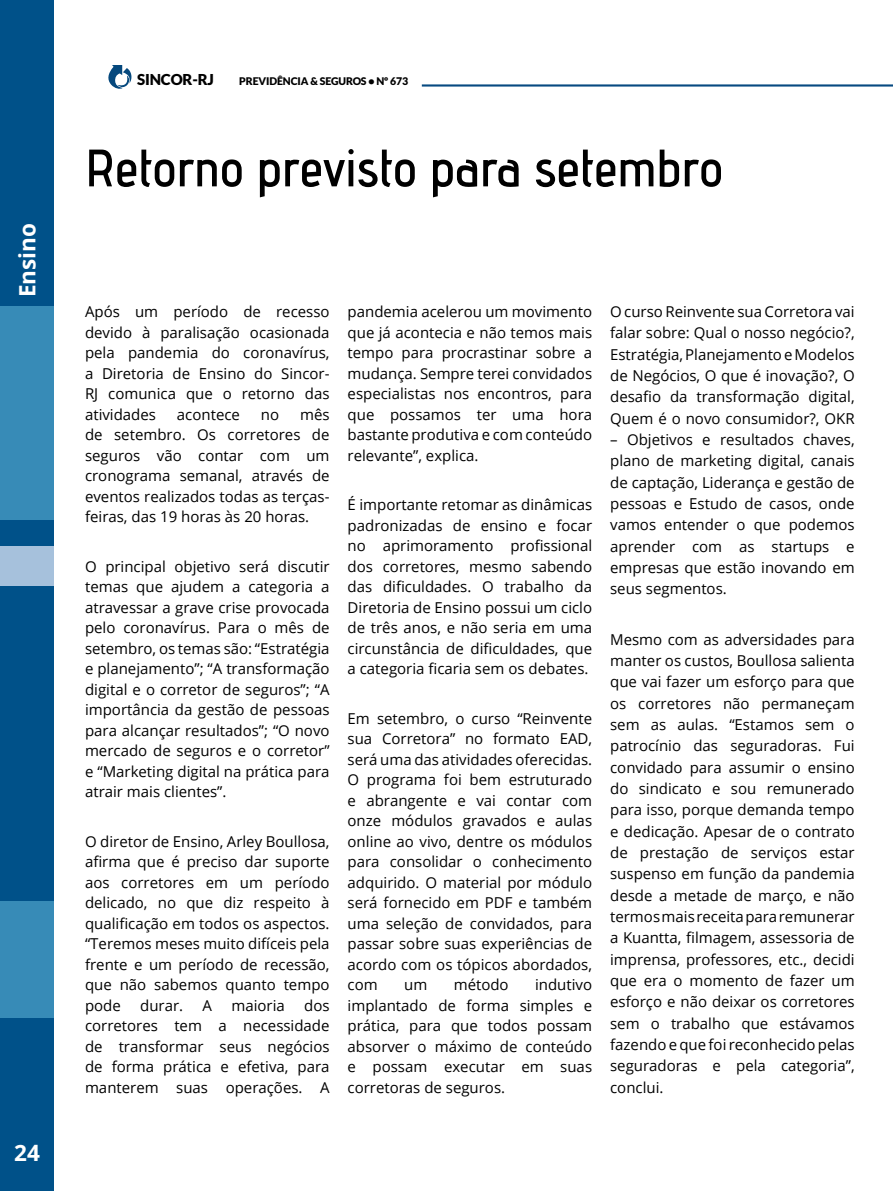
<style>
.page{position:relative;width:893px;height:1191px;background:#fff}
.page>*{position:absolute;margin:0;border:0;box-sizing:border-box;transform-origin:0 0}
.t1{font:52.5px "advent Bd 2";color:#000}
.t2{font:700 22.5px "Open Sans";color:#fff}
.t3{font:15px/20.5px "Open Sans";color:#000;text-align:justify}
.t4{font:900 15px "Lato";letter-spacing:-.01em;color:#000}
.t5{font:900 10.5px "Lato";letter-spacing:-.01em;color:#000}
</style>
<div class="page">
<div style="left:0;top:0;width:54px;height:306px;background:#005189"></div>
<div style="left:0;top:306px;width:54px;height:214px;background:#378bb7"></div>
<div style="left:0;top:520px;width:54px;height:26px;background:#005189"></div>
<div style="left:0;top:546px;width:54px;height:40px;background:#a6c1dc"></div>
<div style="left:0;top:586px;width:54px;height:315px;background:#005189"></div>
<div style="left:0;top:901px;width:54px;height:117px;background:#378bb7"></div>
<div style="left:0;top:1018px;width:54px;height:173px;background:#005189"></div>
<hr style="left:422px;top:84px;width:471px;height:3px;background:#074a81">
<svg style="left:108px;top:65px;width:24px;height:24px"></svg>
<h2 class="t2" style="left:12px;top:297px;width:76px;rotate:-90deg">Ensino</h2>
<h2 class="t2" style="left:14px;top:1136px;width:27px">24</h2>
<p class="t4" style="left:137px;top:71px;width:78px">SINCOR-RJ</p>
<p class="t5" style="left:239px;top:75px;width:171px">PREVIDÊNCIA &amp; SEGUROS • Nº 673</p>
<h1 class="t1" style="left:85px;top:136px;width:640px">Retorno previsto para setembro</h1>
<p class="t3" style="left:85px;top:301px;width:246px">Após um período de recesso devido à paralisação ocasionada pela pandemia do coronavírus, a Diretoria de Ensino do Sincor-RJ comunica que o retorno das atividades</p>
<p class="t3" style="left:85px;top:404px;width:246px;text-indent:215px">mês de setembro. Os corretores de seguros vão contar com um cronograma semanal, através de eventos realizados todas as terças&shy;feiras, das 19 horas às 20 horas.</p>
<p class="t3" style="left:85px;top:556px;width:246px">O principal objetivo será discutir temas que ajudem a categoria a atravessar a grave crise provocada pelo coronavírus. Para o mês de setembro, os temas são: “Estratégia e planejamento”; “A transformação digital e o corretor de seguros”; “A importância da gestão de pessoas para alcançar resultados”; “O novo mercado de seguros e o corretor” e “Marketing digital na prática para atrair mais clientes”.</p>
<p class="t3" style="left:85px;top:830px;width:246px">O diretor de Ensino, Arley Boullosa, afirma que é preciso dar suporte aos corretores em um período delicado, no que diz respeito à qualificação em todos os aspectos. “Teremos meses muito difíceis pela frente e um período de recessão, que não sabemos quanto tempo pode</p>
<p class="t3" style="left:177px;top:404px;width:65px">acontece</p>
<p class="t3" style="left:261px;top:404px;width:20px">no</p>
<p class="t3" style="left:85px;top:994px;width:246px;text-indent:219px">dos corretores tem a necessidade de transformar seus negócios de forma prática e efetiva, para manterem suas operações. A</p>
<p class="t3" style="left:140px;top:994px;width:44px">durar.</p>
<p class="t3" style="left:203px;top:994px;width:11px">A</p>
<p class="t3" style="left:231px;top:994px;width:55px">maioria</p>
<p class="t3" style="left:348px;top:301px;width:246px">pandemia acelerou um movimento que já acontecia e não temos mais tempo para procrastinar sobre a mudança. Sempre terei convidados especialistas nos encontros, para que possamos ter uma hora bastante produtiva e com conteúdo relevante”, explica.</p>
<p class="t3" style="left:348px;top:494px;width:246px">É importante retomar as dinâmicas padronizadas de ensino e focar no aprimoramento profissional dos corretores, mesmo sabendo das dificuldades. O trabalho da Diretoria de Ensino possui um ciclo de três anos, e não seria em uma circunstância de dificuldades, que a categoria ficaria sem os debates.</p>
<p class="t3" style="left:348px;top:707px;width:246px">Em setembro, o curso “Reinvente sua Corretora” no formato EAD, será uma das atividades oferecidas.<br>O programa foi bem estruturado e abrangente e vai contar com onze módulos gravados e aulas online ao vivo, dentre os módulos para consolidar o conhecimento adquirido. O material por módulo será fornecido em PDF e também uma seleção de convidados, para passar sobre suas experiências de acordo com os tópicos abordados, com</p>
<p class="t3" style="left:404px;top:974px;width:25px">um</p>
<p class="t3" style="left:454px;top:974px;width:56px">método</p>
<p class="t3" style="left:348px;top:974px;width:246px;text-indent:187px">indutivo implantado de forma simples e prática, para que todos possam absorver o máximo de conteúdo e possam executar em suas corretoras de seguros.</p>
<p class="t3" style="left:610px;top:300px;width:246px;line-height:21.3px">O curso Reinvente sua Corretora vai falar sobre: Qual o nosso negócio?, Estratégia, Planejamento e Modelos de Negócios, O que é inovação?, O desafio da transformação digital, Quem é o novo consumidor?, OKR</p>
<p class="t3" style="left:610px;top:428px;width:246px;line-height:21.3px">– Objetivos e resultados chaves, plano de marketing digital, canais de captação, Liderança e gestão de pessoas e Estudo de casos, onde vamos entender o que podemos aprender com as startups e empresas que estão inovando em seus segmentos.</p>
<p class="t3" style="left:610px;top:628px;width:246px;line-height:21.3px">Mesmo com as adversidades para manter os custos, Boullosa salienta que vai fazer um esforço para que os corretores não permaneçam sem as aulas. “Estamos sem o patrocínio das seguradoras. Fui convidado para assumir o ensino do sindicato e sou remunerado para isso, porque demanda tempo e dedicação. Apesar de o contrato de prestação de serviços estar suspenso em função da pandemia desde a metade de março, e não termos mais receita para remunerar a Kuantta, filmagem, assessoria de imprensa, professores, etc., decidi que era o momento de fazer um esforço e não deixar os corretores sem o trabalho que estávamos fazendo e que foi reconhecido pelas seguradoras e pela categoria”, conclui.</p>
</div>
